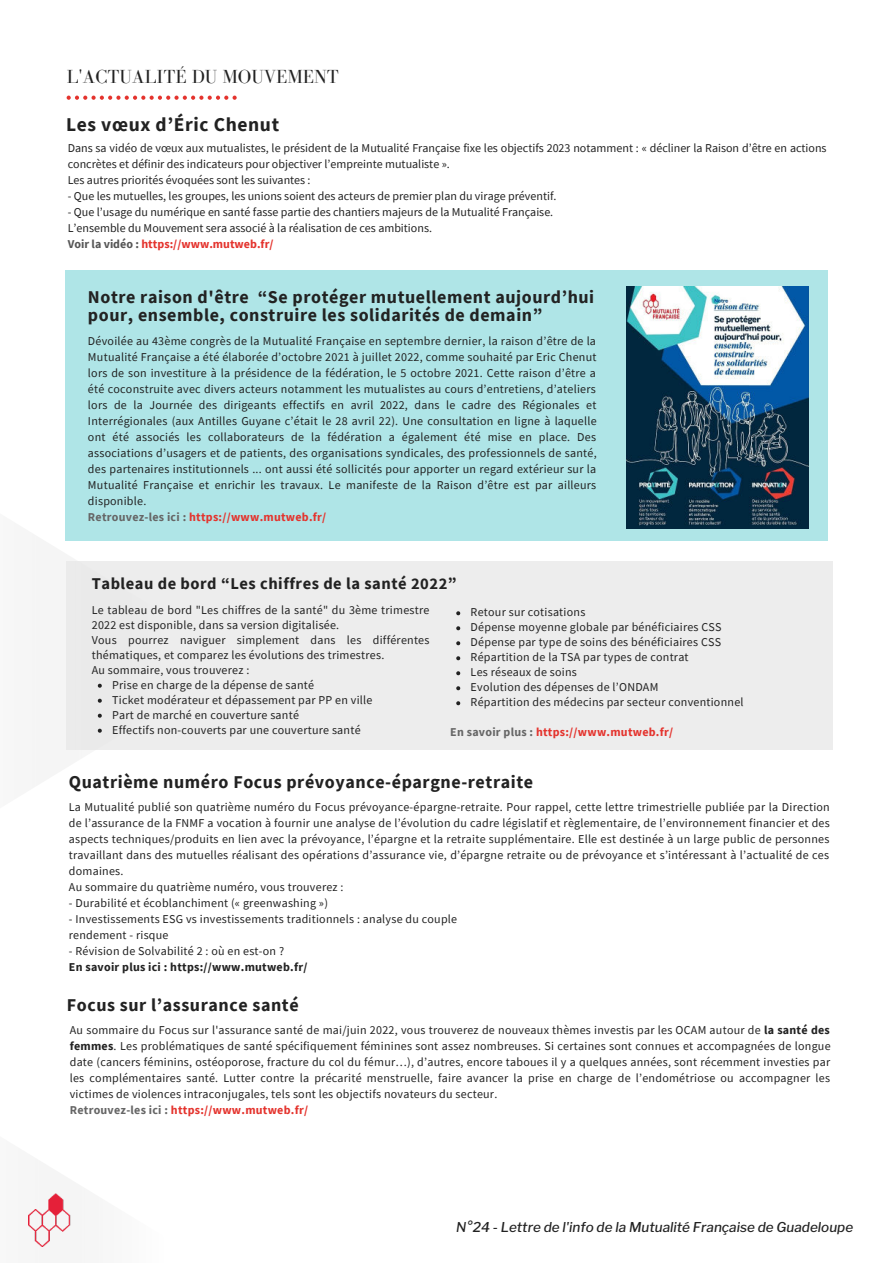
<style>
.page{position:relative;width:893px;height:1264px;background:#fff}
.page>*{position:absolute;margin:0;border:0;box-sizing:border-box;transform-origin:0 0}
.t1{font:19.5px "Bodoni FLF";color:#222}
.t2{font:700 19.5px "Source Sans Pro";letter-spacing:.03em;color:#222}
.t3{font:700 18px/18px "Source Sans Pro";letter-spacing:.03em;color:#222}
.t4{font:700 16.5px "Source Sans Pro";letter-spacing:.03em;color:#222}
.t5{font:italic 500 13.5px "Libre Franklin";color:#222}
.t6{font:12px/16px "Source Sans Pro";letter-spacing:.02em;color:#222}
.t7{font:12px/16px "Source Sans Pro";color:#222}
.t8{font:700 12px "Source Sans Pro";letter-spacing:.02em;color:#222}
.t9{font:700 12px "Source Sans Pro";letter-spacing:.02em;color:#e4332d}
.s1{font-weight:700;color:#565656}
.s2{font-weight:700;color:#e4332d}
.s3{font-weight:700;color:#666}
.s4{color:#666}
.s5{font-weight:700}
</style>
<div class="page">
<img style="left:29px;top:1193px;width:41px;height:53px">
<svg style="left:67px;top:96px;width:170px;height:4px"></svg>
<div style="left:67px;top:561px;width:765px;height:188px;background:#ededed"></div>
<svg style="left:66px;top:561px;width:176px;height:189px"></svg>
<div style="left:65px;top:271px;width:762px;height:270px;background:#afe5e7"></div>
<img style="left:626px;top:286px;width:182px;height:242px">
<svg style="left:98px;top:683px;width:4px;height:4px"></svg>
<svg style="left:98px;top:698px;width:4px;height:4px"></svg>
<svg style="left:98px;top:713px;width:4px;height:4px"></svg>
<svg style="left:98px;top:728px;width:4px;height:4px"></svg>
<svg style="left:456px;top:611px;width:4px;height:4px"></svg>
<svg style="left:456px;top:626px;width:4px;height:4px"></svg>
<svg style="left:456px;top:641px;width:4px;height:4px"></svg>
<svg style="left:456px;top:656px;width:4px;height:4px"></svg>
<svg style="left:456px;top:671px;width:4px;height:4px"></svg>
<svg style="left:456px;top:686px;width:4px;height:4px"></svg>
<svg style="left:456px;top:701px;width:4px;height:4px"></svg>
<h1 class="t1" style="left:67px;top:66px;width:274px">L'ACTUALITÉ DU MOUVEMENT</h1>
<h1 class="t2" style="left:66px;top:112px;width:214px">Les vœux d’Éric Chenut</h1>
<p class="t7" style="left:68px;top:140px;width:760px">Dans sa vidéo de vœux aux mutualistes, le président de la Mutualité Française fixe les objectifs 2023 notamment : « décliner la Raison d’être en actions concrètes et définir des indicateurs pour objectiver l’empreinte mutualiste ».<br>Les autres priorités évoquées sont les suivantes :</p>
<p class="t7" style="left:68px;top:188px;width:490px">- Que les mutuelles, les groupes, les unions soient des acteurs de premier plan du virage préventif.</p>
<p class="t7" style="left:68px;top:204px;width:487px">- Que l’usage du numérique en santé fasse partie des chantiers majeurs de la Mutualité Française.<br>L’ensemble du Mouvement sera associé à la réalisation de ces ambitions.<br><span class="s1">Voir la vidéo :</span> <span class="s2">https://www.mutweb.fr/</span></p>
<h2 class="t3" style="left:88px;top:287px;width:507px">Notre raison d'être “Se protéger mutuellement aujourd’hui pour, ensemble, construire les solidarités de demain”</h2>
<p class="t6" style="left:88px;top:333px;width:510px">Dévoilée au 43ème congrès de la Mutualité Française en septembre dernier, la raison d’être de la Mutualité Française a été élaborée d’octobre 2021 à juillet 2022, comme souhaité par Eric Chenut lors de son investiture à la présidence de la fédération, le 5 octobre 2021. Cette raison d’être a été coconstruite avec divers acteurs notamment les mutualistes au cours d’entretiens, d’ateliers lors de la Journée des dirigeants effectifs en avril 2022, dans le cadre des Régionales et Interrégionales (aux Antilles Guyane c’était le 28 avril 22). Une consultation en ligne à laquelle ont été associés les collaborateurs de la fédération a également été mise en place. Des associations d’usagers et de patients, des organisations syndicales, des professionnels de santé, des partenaires institutionnels ... ont aussi été sollicités pour apporter un regard extérieur sur la Mutualité Française et enrichir les travaux. Le manifeste de la Raison d’être est par ailleurs disponible.<br><span class="s3">Retrouvez-les ici :</span> <span class="s2">https://www.mutweb.fr/</span></p>
<h3 class="t4" style="left:92px;top:572px;width:366px">Tableau de bord “Les chiffres de la santé 2022”</h3>
<p class="t6" style="left:92px;top:602px;width:339px;line-height:15px">Le tableau de bord "Les chiffres de la santé" du 3ème trimestre 2022 est disponible, dans sa version digitalisée.<br>Vous pourrez naviguer simplement dans les différentes thématiques, et comparez les évolutions des trimestres.<br>Au sommaire, vous trouverez :</p>
<p class="t6" style="left:112px;top:677px;width:262px;line-height:15px">Prise en charge de la dépense de santé<br>Ticket modérateur et dépassement par PP en ville Part de marché en couverture santé<br>Effectifs non-couverts par une couverture santé</p>
<p class="t6" style="left:470px;top:604px;width:274px;line-height:15px">Retour sur cotisations<br>Dépense moyenne globale par bénéficiaires CSS Dépense par type de soins des bénéficiaires CSS Répartition de la TSA par types de contrat<br>Les réseaux de soins<br>Evolution des dépenses de l’ONDAM<br>Répartition des médecins par secteur conventionnel</p>
<p class="t9" style="left:450px;top:724px;width:224px"><span class="s4">En savoir plus :</span> https://www.mutweb.fr/</p>
<h2 class="t3" style="left:69px;top:773px;width:465px">Quatrième numéro Focus prévoyance-épargne-retraite</h2>
<p class="t6" style="left:69px;top:799px;width:762px">La Mutualité publié son quatrième numéro du Focus prévoyance-épargne-retraite. Pour rappel, cette lettre trimestrielle publiée par la Direction de l’assurance de la FNMF a vocation à fournir une analyse de l’évolution du cadre législatif et règlementaire, de l’environnement financier et des aspects techniques/produits en lien avec la prévoyance, l’épargne et la retraite supplémentaire. Elle est destinée à un large public de personnes travaillant dans des mutuelles réalisant des opérations d’assurance vie, d’épargne retraite ou de prévoyance et s’intéressant à l’actualité de ces domaines.<br>Au sommaire du quatrième numéro, vous trouverez :</p>
<p class="t6" style="left:69px;top:895px;width:260px">- Durabilité et écoblanchiment (« greenwashing »)</p>
<p class="t6" style="left:69px;top:911px;width:390px">- Investissements ESG vs investissements traditionnels : analyse du couple rendement - risque</p>
<p class="t6" style="left:69px;top:943px;width:217px">- Révision de Solvabilité 2 : où en est-on ?</p>
<p class="t8" style="left:69px;top:959px;width:240px">En savoir plus ici : https://www.mutweb.fr/</p>
<h2 class="t3" style="left:67px;top:996px;width:233px">Focus sur l’assurance santé</h2>
<p class="t6" style="left:70px;top:1021px;width:762px">Au sommaire du Focus sur l'assurance santé de mai/juin 2022, vous trouverez de nouveaux thèmes investis par les OCAM autour de <span class="s5">la santé des femmes</span>. Les problématiques de santé spécifiquement féminines sont assez nombreuses. Si certaines sont connues et accompagnées de longue date (cancers féminins, ostéoporose, fracture du col du fémur…), d’autres, encore taboues il y a quelques années, sont récemment investies par les complémentaires santé. Lutter contre la précarité menstruelle, faire avancer la prise en charge de l’endométriose ou accompagner les victimes de violences intraconjugales, tels sont les objectifs novateurs du secteur.<br><span class="s3">Retrouvez-les ici :</span> <span class="s2">https://www.mutweb.fr/</span></p>
<p class="t5" style="left:456px;top:1218px;width:398px">N°24 - Lettre de l'info de la Mutualité Française de Guadeloupe</p>
</div>
